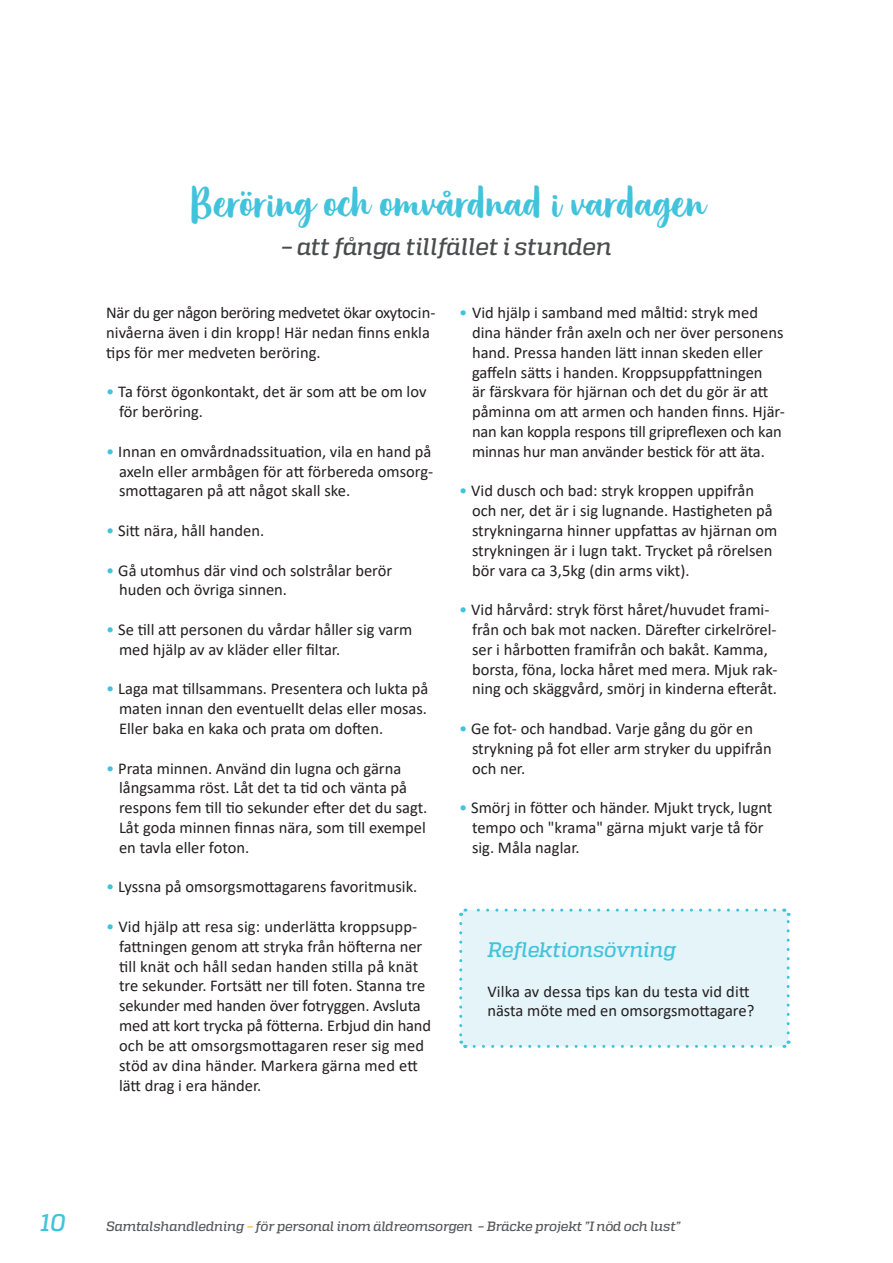
<style>
.page{position:relative;width:893px;height:1263px;background:#fff}
.page>*{position:absolute;margin:0;border:0;box-sizing:border-box;transform-origin:0 0}
.Kapitelrubrik{font:45px "Organika Script";color:#42c3dc}
.Paragraph_Style_1{font:italic 500 24px "Quadon";letter-spacing:-.01em;color:#4b4c4d}
.t1{font:italic 500 24px "Quadon";color:#42c3dc}
.Underrubrik_NY{font:italic 500 21px "Quadon";letter-spacing:-.015em;color:#42c3dc}
.t2{font:16.5px/19.8px "Calibri";color:#231f20}
.t3{font:16.5px "Calibri";letter-spacing:-.02em;color:#231f20}
.t4{font:italic 500 13.5px "Quadon";letter-spacing:-.01em;color:#57585a}
.s1{color:#42c3dc}
.s2{color:#fbb033}
</style>
<div class="page">
<div style="left:461px;top:910px;width:327px;height:136px;background:#e4f4f8;border-radius:4px"></div>
<svg style="left:459px;top:923px;width:9px;height:125px"></svg>
<svg style="left:474px;top:1040px;width:317px;height:8px"></svg>
<svg style="left:782px;top:908px;width:9px;height:125px"></svg>
<svg style="left:459px;top:908px;width:316px;height:8px"></svg>
<p class="Kapitelrubrik" style="left:189px;top:176px;width:516px">Beröring och omvårdnad i vardagen</p>
<p class="Paragraph_Style_1" style="left:281px;top:233px;width:332px">– att fånga tillfället i stunden</p>
<p class="t3" style="left:106px;top:301px;width:331px">När du ger någon beröring medvetet ökar oxytocin-</p>
<p class="t2" style="left:106px;top:322px;width:325px">nivåerna även i din kropp! Här nedan finns enkla tips för mer medveten beröring.</p>
<p class="t2" style="left:119px;top:382px;width:309px;text-indent:-13px"><span class="s1">•</span> Ta först ögonkontakt, det är som att be om lov för beröring.</p>
<p class="t2" style="left:119px;top:441px;width:316px;text-indent:-13px"><span class="s1">•</span> Innan en omvårdnadssituation, vila en hand på axeln eller armbågen för att förbereda omsorg&shy;smottagaren på att något skall ske.</p>
<p class="t2" style="left:106px;top:520px;width:160px"><span class="s1">•</span> Sitt nära, håll handen.</p>
<p class="t2" style="left:119px;top:560px;width:275px;text-indent:-13px"><span class="s1">•</span> Gå utomhus där vind och solstrålar berör huden och övriga sinnen.</p>
<p class="t2" style="left:119px;top:619px;width:295px;text-indent:-13px"><span class="s1">•</span> Se till att personen du vårdar håller sig varm med hjälp av av kläder eller filtar.</p>
<p class="t2" style="left:119px;top:679px;width:311px;text-align:justify;text-indent:-13px"><span class="s1">•</span> Laga mat tillsammans. Presentera och lukta på maten innan den eventuellt delas eller mosas.<br>Eller baka en kaka och prata om doften.</p>
<p class="t2" style="left:119px;top:758px;width:310px;text-indent:-13px"><span class="s1">•</span> Prata minnen. Använd din lugna och gärna långsamma röst. Låt det ta tid och vänta på respons fem till tio sekunder efter det du sagt.<br>Låt goda minnen finnas nära, som till exempel en tavla eller foton.</p>
<p class="t2" style="left:106px;top:877px;width:313px"><span class="s1">•</span> Lyssna på omsorgsmottagarens favoritmusik.</p>
<p class="t2" style="left:119px;top:916px;width:313px;text-indent:-13px"><span class="s1">•</span> Vid hjälp att resa sig: underlätta kroppsupp&shy;fattningen genom att stryka från höfterna ner till knät och håll sedan handen stilla på knät tre sekunder. Fortsätt ner till foten. Stanna tre sekunder med handen över fotryggen. Avsluta med att kort trycka på fötterna. Erbjud din hand och be att omsorgsmottagaren reser sig med stöd av dina händer. Markera gärna med ett lätt drag i era händer.</p>
<p class="t2" style="left:472px;top:302px;width:314px;text-indent:-13px"><span class="s1">•</span> Vid hjälp i samband med måltid: stryk med dina händer från axeln och ner över personens hand. Pressa handen lätt innan skeden eller gaffeln sätts i handen. Kroppsuppfattningen<br>är färskvara för hjärnan och det du gör är att påminna om att armen och handen finns. Hjär&shy;nan kan koppla respons till gripreflexen och kan minnas hur man använder bestick för att äta.</p>
<p class="t2" style="left:472px;top:481px;width:307px;text-indent:-13px"><span class="s1">•</span> Vid dusch och bad: stryk kroppen uppifrån och ner, det är i sig lugnande. Hastigheten på strykningarna hinner uppfattas av hjärnan om strykningen är i lugn takt. Trycket på rörelsen bör vara ca 3,5kg (din arms vikt).</p>
<p class="t2" style="left:472px;top:599px;width:307px;text-indent:-13px"><span class="s1">•</span> Vid hårvård: stryk först håret/huvudet frami&shy;från och bak mot nacken. Därefter cirkelrörel&shy;ser i hårbotten framifrån och bakåt. Kamma, borsta, föna, locka håret med mera. Mjuk rak&shy;ning och skäggvård, smörj in kinderna efteråt.</p>
<p class="t2" style="left:472px;top:718px;width:301px;text-indent:-13px"><span class="s1">•</span> Ge fot- och handbad. Varje gång du gör en strykning på fot eller arm stryker du uppifrån och ner.</p>
<p class="t2" style="left:472px;top:797px;width:302px;text-indent:-13px"><span class="s1">•</span> Smörj in fötter och händer. Mjukt tryck, lugnt tempo och "krama" gärna mjukt varje tå för sig. Måla naglar.</p>
<p class="Underrubrik_NY" style="left:487px;top:937px;width:190px">Reflektionsövning</p>
<p class="t2" style="left:487px;top:981px;width:268px">Vilka av dessa tips kan du testa vid ditt nästa möte med en omsorgsmottagare?</p>
<h2 class="t1" style="left:41px;top:1209px;width:27px">10</h2>
<p class="t4" style="left:106px;top:1218px;width:576px">Samtalshandledning <span class="s2">–</span> för personal inom äldreomsorgen – Bräcke projekt ”I nöd och lust”</p>
</div>
